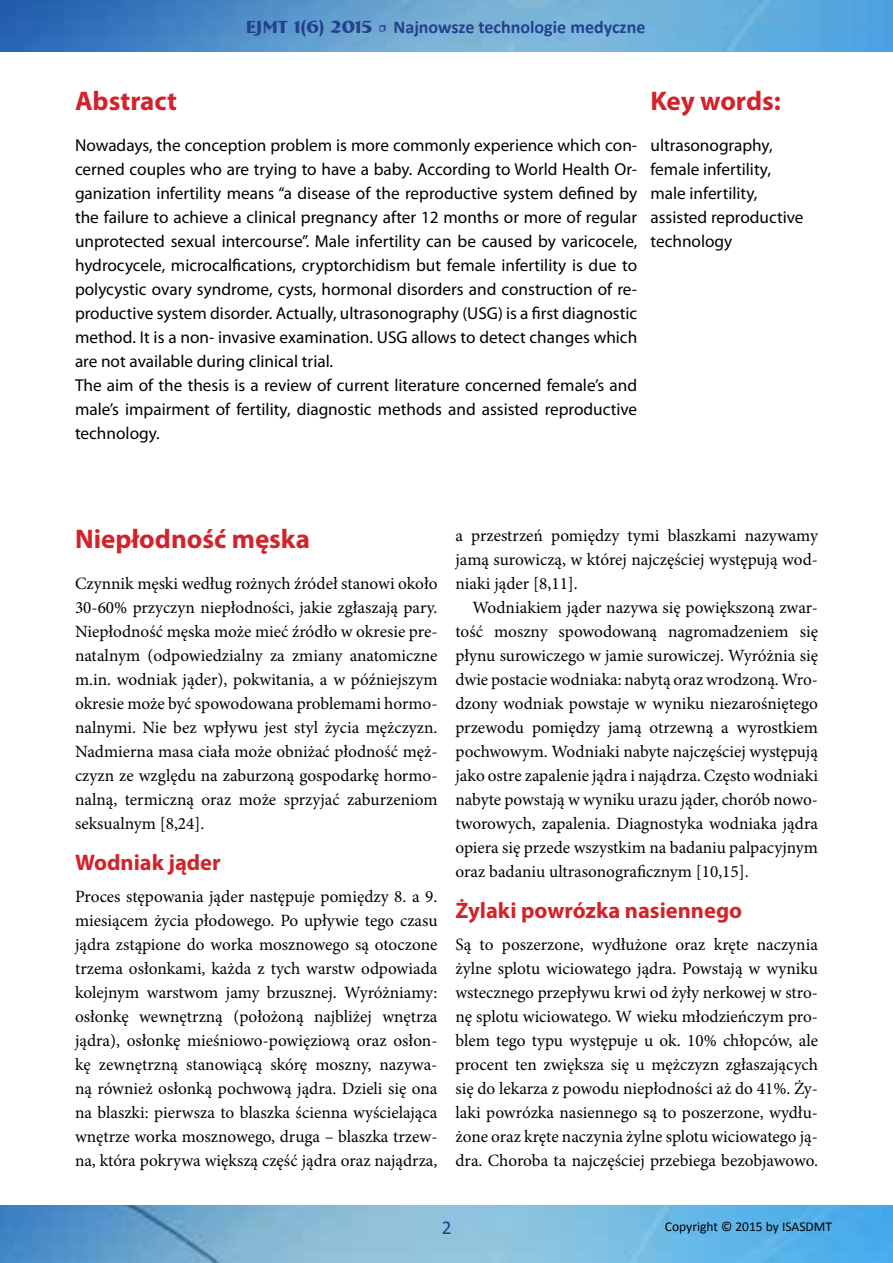
<style>
.page{position:relative;width:893px;height:1263px;background:#fff}
.page>*{position:absolute;margin:0;border:0;box-sizing:border-box;transform-origin:0 0}
.t1{font:700 27px "Myriad Pro";color:#d2232a}
.t2{font:700 22.5px "Myriad Pro";color:#d2232a}
.t3{font:19.5px "Calibri";color:#25408f}
.t4{font:700 18px "Calibri";color:#25408f}
.t5{font:17.25px/24px "Minion Pro";color:#000;text-align:justify}
.t6{font:17.25px/24px "Myriad Pro";color:#000}
.t7{font:13.5px "Calibri";color:#000}
.s1{font-family:"Bremen BT"}
.s2{font-family:"Minion Pro";font-weight:400}
</style>
<div class="page">
<img style="left:0;top:0;width:893px;height:52px">
<img style="left:0;top:1205px;width:893px;height:58px">
<p class="t4" style="left:246px;top:15px;width:401px"><span class="s1">EJMT 1(6) 2015</span> <span class="s2">•</span> Najnowsze technologie medyczne</p>
<h1 class="t1" style="left:75px;top:84px;width:104px">Abstract</h1>
<p class="t6" style="left:75px;top:133px;width:564px">Nowadays, the conception problem is more commonly experience which con&shy;cerned couples who are trying to have a baby. According to World Health Or&shy;ganization infertility means “a disease of the reproductive system defined by the failure to achieve a clinical pregnancy after 12 months or more of regular unprotected sexual intercourse”. Male infertility can be caused by varicocele, hydrocycele, microcalfications, cryptorchidism but female infertility is due to polycystic ovary syndrome, cysts, hormonal disorders and construction of re&shy;productive system disorder. Actually, ultrasonography (USG) is a first diagnostic method. It is a non- invasive examination. USG allows to detect changes which are not available during clinical trial.<br>The aim of the thesis is a review of current literature concerned female’s and male’s impairment of fertility, diagnostic methods and assisted reproductive technology.</p>
<h1 class="t1" style="left:650px;top:84px;width:132px">Key words:</h1>
<p class="t6" style="left:650px;top:133px;width:155px">ultrasonography, female infertility, male infertility, assisted reproductive technology</p>
<h1 class="t1" style="left:75px;top:522px;width:236px">Niepłodność męska</h1>
<p class="t5" style="left:75px;top:571px;width:364px">Czynnik męski według rożnych źródeł stanowi około 30-60% przyczyn niepłodności, jakie zgłaszają pary.<br>Niepłodność męska może mieć źródło w okresie pre&shy;natalnym (odpowiedzialny za zmiany anatomiczne m.in. wodniak jąder), pokwitania, a w późniejszym okresie może być spowodowana problemami hormo&shy;nalnymi. Nie bez wpływu jest styl życia mężczyzn.<br>Nadmierna masa ciała może obniżać płodność męż&shy;czyzn ze względu na zaburzoną gospodarkę hormo&shy;nalną, termiczną oraz może sprzyjać zaburzeniom seksualnym [8,24].</p>
<h2 class="t2" style="left:75px;top:848px;width:147px">Wodniak jąder</h2>
<p class="t5" style="left:75px;top:885px;width:364px">Proces stępowania jąder następuje pomiędzy 8. a 9. miesiącem życia płodowego. Po upływie tego czasu jądra zstąpione do worka mosznowego są otoczone trzema osłonkami, każda z tych warstw odpowiada kolejnym warstwom jamy brzusznej. Wyróżniamy: osłonkę wewnętrzną (położoną najbliżej wnętrza jądra), osłonkę mieśniowo-powięziową oraz osłon&shy;kę zewnętrzną stanowiącą skórę moszny, nazywa&shy;ną również osłonką pochwową jądra. Dzieli się ona na blaszki: pierwsza to blaszka ścienna wyścielająca wnętrze worka mosznowego, druga – blaszka trzew&shy;na, która pokrywa większą część jądra oraz najądrza,</p>
<p class="t5" style="left:455px;top:523px;width:364px">a przestrzeń pomiędzy tymi blaszkami nazywamy jamą surowiczą, w której najczęściej występują wod&shy;niaki jąder [8,11].</p>
<p class="t5" style="left:455px;top:595px;width:364px;text-indent:17px">Wodniakiem jąder nazywa się powiększoną zwar&shy;tość moszny spowodowaną nagromadzeniem się płynu surowiczego w jamie surowiczej. Wyróżnia się dwie postacie wodniaka: nabytą oraz wrodzoną. Wro&shy;dzony wodniak powstaje w wyniku niezarośniętego przewodu pomiędzy jamą otrzewną a wyrostkiem pochwowym. Wodniaki nabyte najczęściej występują jako ostre zapalenie jądra i najądrza. Często wodniaki nabyte powstają w wyniku urazu jąder, chorób nowo&shy;tworowych, zapalenia. Diagnostyka wodniaka jądra opiera się przede wszystkim na badaniu palpacyjnym oraz badaniu ultrasonograficznym [10,15].</p>
<h2 class="t2" style="left:455px;top:895px;width:288px">Żylaki powrózka nasiennego</h2>
<p class="t5" style="left:455px;top:933px;width:364px">Są to poszerzone, wydłużone oraz kręte naczynia żylne splotu wiciowatego jądra. Powstają w wyniku wstecznego przepływu krwi od żyły nerkowej w stro&shy;nę splotu wiciowatego. W wieku młodzieńczym pro&shy;blem tego typu występuje u ok. 10% chłopców, ale procent ten zwiększa się u mężczyzn zgłaszających się do lekarza z powodu niepłodności aż do 41%. Ży&shy;laki powrózka nasiennego są to poszerzone, wydłu&shy;żone oraz kręte naczynia żylne splotu wiciowatego ją&shy;dra. Choroba ta najczęściej przebiega bezobjawowo.</p>
<p class="t3" style="left:442px;top:1215px;width:11px">2</p>
<p class="t7" style="left:665px;top:1218px;width:169px">Copyright © 2015 by ISASDMT</p>
</div>
